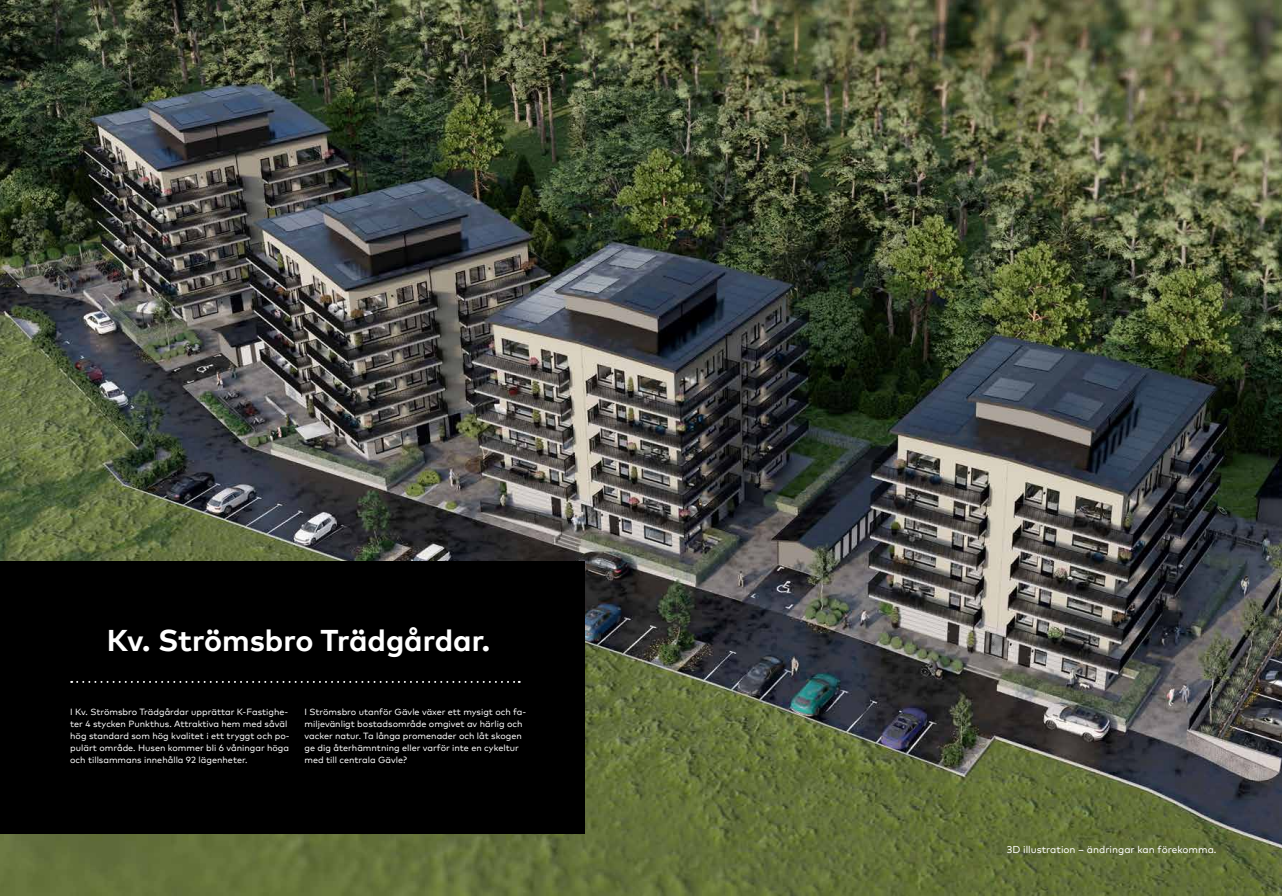
<style>
.page{position:relative;width:1282px;height:896px;background:#fff}
.page>*{position:absolute;margin:0;border:0;box-sizing:border-box;transform-origin:0 0}
.t1{font:700 30px "Mark Pro";color:#fff}
.t2{font:10px "Mark Pro";color:#fff}
.t3{font:9px/12px "Mark Pro";color:#fff}
</style>
<div class="page">
<img style="left:0;top:0;width:1281px;height:896px">
<div style="left:0;top:561px;width:585px;height:272px;background:#000"></div>
<svg style="left:71px;top:681px;width:448px;height:2px"></svg>
<h1 class="t1" style="left:107px;top:617px;width:384px">Kv. Strömsbro Trädgårdar.</h1>
<p class="t3" style="left:70px;top:704px;width:221px">I Kv. Strömsbro Trädgårdar upprättar K-Fastighe&shy;ter 4 stycken Punkthus. Attraktiva hem med såväl hög standard som hög kvalitet i ett tryggt och po&shy;pulärt område. Husen kommer bli 6 våningar höga och tillsammans innehålla 92 lägenheter.</p>
<p class="t3" style="left:304px;top:704px;width:223px">I Strömsbro utanför Gävle växer ett mysigt och fa&shy;miljevänligt bostadsområde omgivet av härlig och vacker natur. Ta långa promenader och låt skogen ge dig återhämntning eller varför inte en cykeltur med till centrala Gävle?</p>
<p class="t2" style="left:1006px;top:842px;width:211px">3D illustration – ändringar kan förekomma.</p>
</div>
